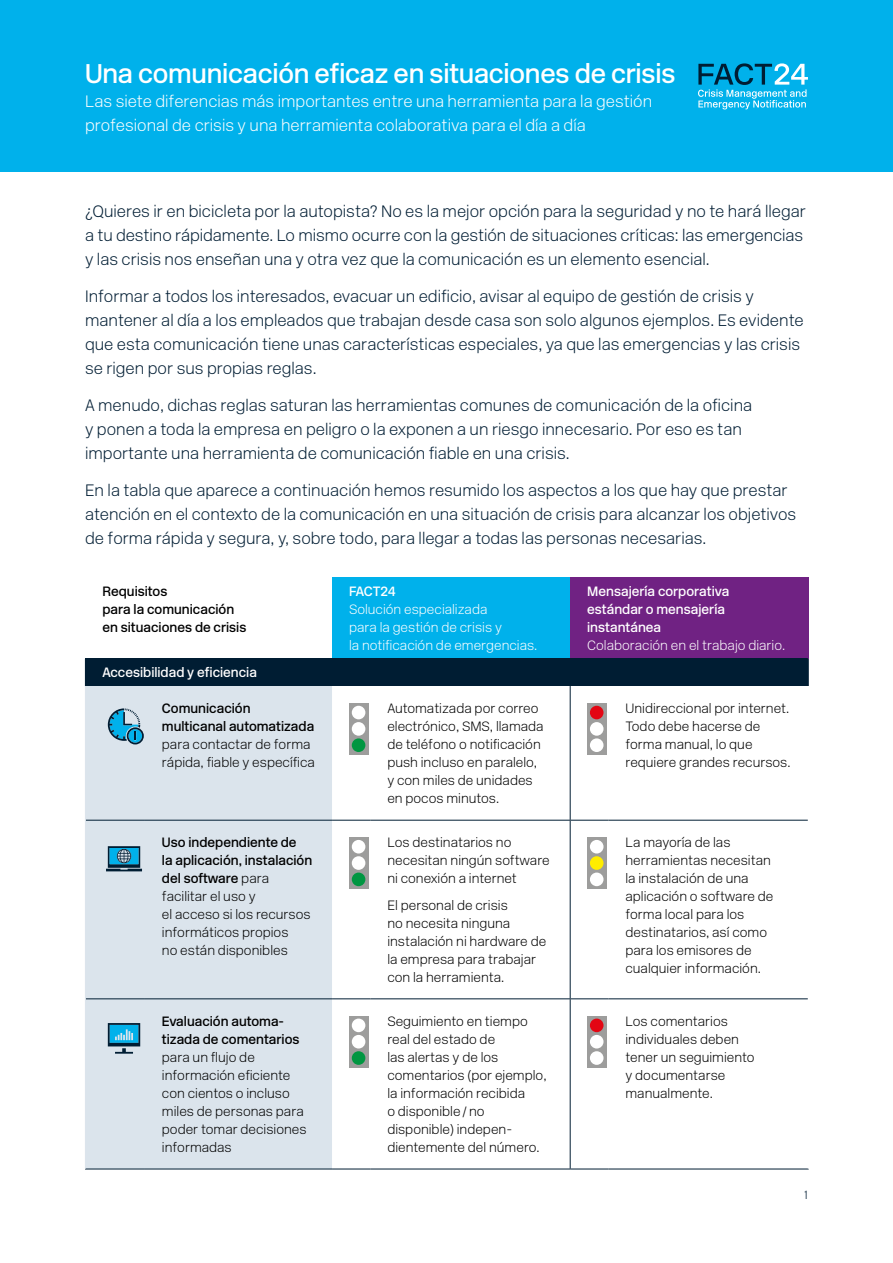
<style>
.page{position:relative;width:893px;height:1263px;background:#fff}
.page>*{position:absolute;margin:0;border:0;box-sizing:border-box;transform-origin:0 0}
.t1{font:500 27px "New Rail Alphabet";letter-spacing:-.01em;color:#fff}
.t2{font:16.5px/24px "New Rail Alphabet White";color:#001d33}
.t3{font:16.5px/24px "New Rail Alphabet White";color:#fff}
.t4{font:13.5px/18px "New Rail Alphabet White";color:#000}
.t5{font:500 13.5px/18px "New Rail Alphabet";color:#000}
.t6{font:13.5px/18px "New Rail Alphabet White";color:#fff}
.t7{font:500 13.5px/18px "New Rail Alphabet";color:#fff}
.t8{font:12px "New Rail Alphabet White";color:#001d33}
.s1{font-family:"New Rail Alphabet White";font-weight:400}
</style>
<div class="page">
<div style="left:0;top:0;width:893px;height:172px;background:#00b1eb"></div>
<svg style="left:698px;top:63px;width:110px;height:46px"></svg>
<div style="left:332px;top:578px;width:238px;height:81px;background:#00b1eb"></div>
<div style="left:570px;top:578px;width:238px;height:81px;background:#702283"></div>
<div style="left:85px;top:659px;width:723px;height:27px;background:#001d33"></div>
<div style="left:86px;top:686px;width:246px;height:482px;background:#dbe4ec"></div>
<svg style="left:332px;top:686px;width:476px;height:482px"></svg>
<hr style="left:570px;top:686px;width:1px;height:134px;background:#001d33">
<hr style="left:570px;top:820px;width:1px;height:178px;background:#001d33">
<hr style="left:570px;top:999px;width:1px;height:169px;background:#001d33">
<hr style="left:86px;top:998px;width:59px;height:1px;background:#001d33">
<hr style="left:145px;top:998px;width:187px;height:1px;background:#001d33">
<hr style="left:332px;top:998px;width:38px;height:1px;background:#001d33">
<hr style="left:370px;top:998px;width:200px;height:1px;background:#001d33">
<hr style="left:570px;top:998px;width:38px;height:1px;background:#001d33">
<hr style="left:608px;top:998px;width:200px;height:1px;background:#001d33">
<hr style="left:86px;top:820px;width:59px;height:1px;background:#001d33">
<hr style="left:145px;top:820px;width:187px;height:1px;background:#001d33">
<hr style="left:332px;top:820px;width:38px;height:1px;background:#001d33">
<hr style="left:370px;top:820px;width:200px;height:1px;background:#001d33">
<hr style="left:570px;top:820px;width:38px;height:1px;background:#001d33">
<hr style="left:608px;top:820px;width:200px;height:1px;background:#001d33">
<svg style="left:808px;top:659px;width:1px;height:27px"></svg>
<hr style="left:85px;top:1168px;width:60px;height:1px;background:#001d33">
<hr style="left:145px;top:1168px;width:187px;height:1px;background:#001d33">
<hr style="left:332px;top:1168px;width:38px;height:1px;background:#001d33">
<hr style="left:370px;top:1168px;width:200px;height:1px;background:#001d33">
<hr style="left:570px;top:1168px;width:38px;height:1px;background:#001d33">
<hr style="left:608px;top:1168px;width:201px;height:1px;background:#001d33">
<hr style="left:85px;top:686px;width:1px;height:134px;background:#dbe4ec">
<hr style="left:85px;top:820px;width:1px;height:179px;background:#dbe4ec">
<hr style="left:85px;top:999px;width:1px;height:169px;background:#dbe4ec">
<hr style="left:808px;top:578px;width:1px;height:81px;background:#702283">
<svg style="left:108px;top:708px;width:36px;height:36px"></svg>
<div style="left:349px;top:703px;width:19px;height:52px;background:#9d9d9c"></div>
<div style="left:352px;top:722px;width:13px;height:14px;background:#fff;border-radius:50%"></div>
<div style="left:352px;top:706px;width:13px;height:13px;background:#fff;border-radius:50%"></div>
<div style="left:352px;top:738px;width:13px;height:14px;background:#009641;border-radius:50%"></div>
<div style="left:587px;top:703px;width:19px;height:52px;background:#9d9d9c"></div>
<div style="left:590px;top:722px;width:13px;height:14px;background:#fff;border-radius:50%"></div>
<div style="left:590px;top:706px;width:13px;height:13px;background:#e30613;border-radius:50%"></div>
<div style="left:590px;top:738px;width:13px;height:14px;background:#fff;border-radius:50%"></div>
<svg style="left:106px;top:846px;width:36px;height:25px"></svg>
<div style="left:349px;top:837px;width:19px;height:52px;background:#9d9d9c"></div>
<div style="left:352px;top:856px;width:13px;height:14px;background:#fff;border-radius:50%"></div>
<div style="left:352px;top:840px;width:13px;height:13px;background:#fff;border-radius:50%"></div>
<div style="left:352px;top:872px;width:13px;height:14px;background:#009641;border-radius:50%"></div>
<div style="left:587px;top:837px;width:19px;height:52px;background:#9d9d9c"></div>
<div style="left:590px;top:856px;width:13px;height:14px;background:#ffed00;border-radius:50%"></div>
<div style="left:590px;top:840px;width:13px;height:13px;background:#fff;border-radius:50%"></div>
<div style="left:590px;top:872px;width:13px;height:14px;background:#fff;border-radius:50%"></div>
<svg style="left:108px;top:1023px;width:32px;height:31px"></svg>
<div style="left:349px;top:1016px;width:19px;height:51px;background:#9d9d9c"></div>
<div style="left:352px;top:1035px;width:13px;height:13px;background:#fff;border-radius:50%"></div>
<div style="left:352px;top:1018px;width:13px;height:14px;background:#fff;border-radius:50%"></div>
<div style="left:352px;top:1051px;width:13px;height:14px;background:#009641;border-radius:50%"></div>
<div style="left:587px;top:1016px;width:19px;height:51px;background:#9d9d9c"></div>
<div style="left:590px;top:1035px;width:13px;height:13px;background:#fff;border-radius:50%"></div>
<div style="left:590px;top:1018px;width:13px;height:14px;background:#e30613;border-radius:50%"></div>
<div style="left:590px;top:1051px;width:13px;height:14px;background:#fff;border-radius:50%"></div>
<h1 class="t1" style="left:85px;top:55px;width:592px">Una comunicación eficaz en situaciones de crisis</h1>
<p class="t3" style="left:85px;top:89px;width:569px">Las siete diferencias más importantes entre una herramienta para la gestión profesional de crisis y una herramienta colaborativa para el día a día</p>
<p class="t2" style="left:85px;top:199px;width:722px">¿Quieres ir en bicicleta por la autopista? No es la mejor opción para la seguridad y no te hará llegar a tu destino rápidamente. Lo mismo ocurre con la gestión de situaciones críticas: las emergencias y las crisis nos enseñan una y otra vez que la comunicación es un elemento esencial.</p>
<p class="t2" style="left:85px;top:284px;width:720px">Informar a todos los interesados, evacuar un edificio, avisar al equipo de gestión de crisis y mantener al día a los empleados que trabajan desde casa son solo algunos ejemplos. Es evidente que esta comunicación tiene unas características especiales, ya que las emergencias y las crisis se rigen por sus propias reglas.</p>
<p class="t2" style="left:85px;top:393px;width:669px">A menudo, dichas reglas saturan las herramientas comunes de comunicación de la oficina y ponen a toda la empresa en peligro o la exponen a un riesgo innecesario. Por eso es tan importante una herramienta de comunicación fiable en una crisis.</p>
<p class="t2" style="left:85px;top:478px;width:713px">En la tabla que aparece a continuación hemos resumido los aspectos a los que hay que prestar atención en el contexto de la comunicación en una situación de crisis para alcanzar los objetivos de forma rápida y segura, y, sobre todo, para llegar a todas las personas necesarias.</p>
<p class="t5" style="left:102px;top:582px;width:146px">Requisitos<br>para la comunicación en situaciones de crisis</p>
<p class="t7" style="left:349px;top:582px;width:48px">FACT24</p>
<p class="t7" style="left:587px;top:582px;width:144px">Mensajería corporativa estándar o mensajería instantánea</p>
<p class="t6" style="left:587px;top:636px;width:200px">Colaboración en el trabajo diario.</p>
<p class="t6" style="left:349px;top:600px;width:190px">Solución especializada<br>para la gestión de crisis y<br>la notificación de emergencias.</p>
<p class="t7" style="left:102px;top:663px;width:156px">Accesibilidad y eficiencia</p>
<p class="t5" style="left:162px;top:699px;width:154px">Comunicación multicanal automatizada</p>
<p class="t4" style="left:162px;top:735px;width:155px">para contactar de forma rápida, fiable y específica</p>
<p class="t5" style="left:162px;top:833px;width:152px">Uso independiente de<br>la aplicación, instalación del software <span class="s1">para</span></p>
<p class="t4" style="left:162px;top:887px;width:150px">facilitar el uso y<br>el acceso si los recursos informáticos propios<br>no están disponibles</p>
<p class="t5" style="left:162px;top:1012px;width:139px">Evaluación automa&shy;tizada de comentarios</p>
<p class="t4" style="left:162px;top:1048px;width:146px">para un flujo de información eficiente con cientos o incluso miles de personas para poder tomar decisiones informadas</p>
<p class="t4" style="left:387px;top:699px;width:158px">Automatizada por correo electrónico, SMS, llamada de teléfono o notificación push incluso en paralelo, y con miles de unidades en pocos minutos.</p>
<p class="t4" style="left:625px;top:699px;width:167px">Unidireccional por internet.<br>Todo debe hacerse de forma manual, lo que requiere grandes recursos.</p>
<p class="t4" style="left:387px;top:833px;width:164px">Los destinatarios no necesitan ningún software ni conexión a internet</p>
<p class="t4" style="left:387px;top:896px;width:160px">El personal de crisis<br>no necesita ninguna instalación ni hardware de la empresa para trabajar con la herramienta.</p>
<p class="t4" style="left:625px;top:833px;width:150px">La mayoría de las herramientas necesitan la instalación de una aplicación o software de forma local para los destinatarios, así como para los emisores de cualquier información.</p>
<p class="t4" style="left:387px;top:1012px;width:161px">Seguimiento en tiempo real del estado de<br>las alertas y de los comentarios (por ejemplo, la información recibida<br>o disponible/no disponible) indepen&shy;dientemente del número.</p>
<p class="t4" style="left:625px;top:1012px;width:131px">Los comentarios individuales deben tener un seguimiento y documentarse manualmente.</p>
<p class="t8" style="left:804px;top:1187px;width:5px">1</p>
</div>
